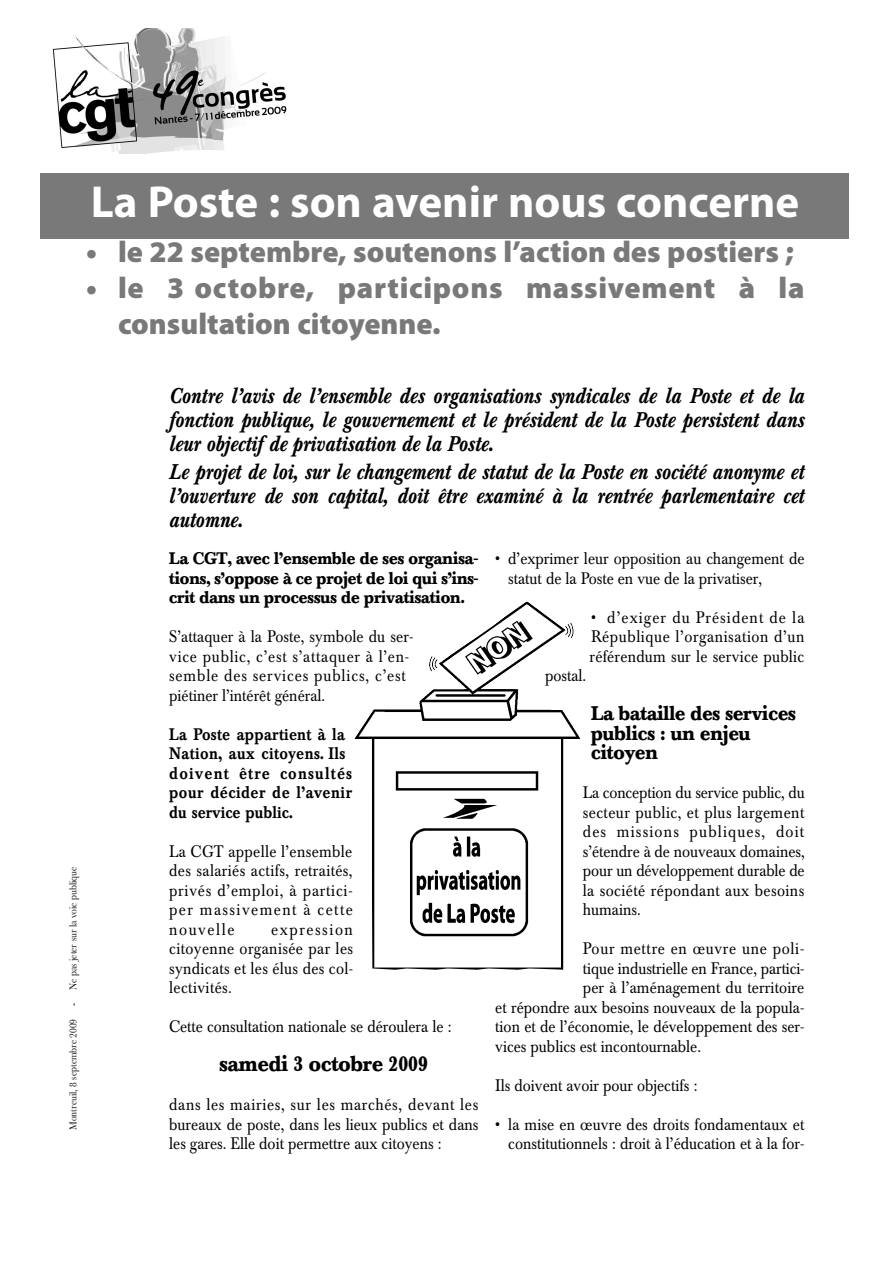
<style>
.page{position:relative;width:893px;height:1263px;background:#fff}
.page>*{position:absolute;margin:0;border:0;box-sizing:border-box;transform-origin:0 0}
.t1{font:700 45px "Myriad Pro";color:#fff}
.t2{font:900 30px/36px "Myriad Pro";letter-spacing:.025em;color:#797979}
.t3{font:900 30px "Myriad Pro";color:#797979}
.t4{font:italic 500 21px/24px "Baskerville BE";color:#000;text-align:justify;scale:.9 1}
.t5{font:700 21px "Baskerville BE";color:#000;scale:.9 1}
.t6{font:700 19.5px/19.5px "Baskerville BE";color:#000;scale:.9 1}
.t7{font:16.5px/19.5px "Baskerville BE";color:#000;text-align:justify;scale:.9 1}
.t8{font:16.5px/19.5px "Baskerville BE";letter-spacing:.025em;color:#000;scale:.9 1}
.t9{font:700 16.5px/19.5px "Baskerville BE";color:#000;text-align:justify;scale:.9 1}
.t10{font:500 16.5px/19.5px "Baskerville BE";letter-spacing:.025em;color:#000;scale:.9 1}
.t11{font:16.5px "Baskerville BE";letter-spacing:.045em;color:#000;scale:.9 1}
.t12{font:10.5px "Baskerville";color:#000;scale:.9 1}
</style>
<div class="page">
<img style="left:52px;top:28px;width:235px;height:125px">
<div style="left:40px;top:174px;width:808px;height:65px;background:#797979"></div>
<img style="left:354px;top:601px;width:226px;height:368px">
<h1 class="t1" style="left:91px;top:183px;width:710px">La Poste : son avenir nous concerne</h1>
<h2 class="t3" style="left:86px;top:239px;width:709px">• le 22 septembre, soutenons l’action des postiers ;</h2>
<h2 class="t2" style="left:118px;top:272px;width:688px;text-indent:-32px">• le 3 octobre, participons massivement à la consultation citoyenne.</h2>
<p class="t12" style="left:67px;top:1130px;width:294px;rotate:-90deg">Montreuil, 8 septembre 2009 - Ne pas jeter sur la voie publique</p>
<p class="t4" style="left:169px;top:386px;width:707px">Contre l’avis de l’ensemble des organisations syndicales de la Poste et de la fonction publique, le gouvernement et le président de la Poste persistent dans leur objectif de privatisation de la Poste.</p>
<p class="t4" style="left:169px;top:462px;width:707px">Le projet de loi, sur le changement de statut de la Poste en société anonyme et l’ouverture de son capital, doit être examiné à la rentrée parlementaire cet automne.</p>
<p class="t9" style="left:169px;top:551px;width:345px">La CGT, avec l’ensemble de ses organisa&shy;tions, s’oppose à ce projet de loi qui s’ins&shy;crit dans un processus de privatisation.</p>
<p class="t8" style="left:169px;top:629px;width:273px">S’attaquer à la Poste, symbole du ser&shy;vice public, c’est s’attaquer à l’en&shy;semble des services publics, c’est piétiner l’intérêt général.</p>
<p class="t10" style="left:169px;top:726px;width:205px">La Poste appartient à la<br>Nation, aux citoyens. Ils doivent être consultés pour décider de l’avenir du service public.</p>
<p class="t7" style="left:169px;top:843px;width:205px">La CGT appelle l’ensemble des salariés actifs, retraités, privés d’emploi, à partici&shy;per massivement à cette nouvelle</p>
<p class="t7" style="left:169px;top:921px;width:206px;text-indent:102px">expression citoyenne organisée par les syndicats et les élus des col&shy;lectivités.</p>
<p class="t7" style="left:169px;top:1019px;width:315px">Cette consultation nationale se déroulera le :</p>
<p class="t5" style="left:219px;top:1056px;width:233px">samedi 3 octobre 2009</p>
<p class="t7" style="left:169px;top:1097px;width:345px">dans les mairies, sur les marchés, devant les bureaux de poste, dans les lieux publics et dans les gares. Elle doit permettre aux citoyens :</p>
<p class="t7" style="left:508px;top:551px;width:330px;text-indent:-13px">• d’exprimer leur opposition au changement de statut de la Poste en vue de la privatiser,</p>
<p class="t7" style="left:589px;top:609px;width:240px">• d’exiger du Président de la République l’organisation d’un référendum sur le service public</p>
<p class="t7" style="left:545px;top:668px;width:47px">postal.</p>
<p class="t6" style="left:591px;top:706px;width:229px">La bataille des services publics : un enjeu citoyen</p>
<p class="t7" style="left:583px;top:785px;width:248px">La conception du service public, du secteur public, et plus largement des missions publiques, doit s’étendre à de nouveaux domaines, pour un développement durable de la société répondant aux besoins humains.</p>
<p class="t11" style="left:583px;top:942px;width:247px">Pour mettre en œuvre une poli-</p>
<p class="t7" style="left:583px;top:960px;width:247px">tique industrielle en France, partici-</p>
<p class="t7" style="left:583px;top:980px;width:248px">per à l’aménagement du territoire</p>
<p class="t7" style="left:495px;top:999px;width:345px">et répondre aux besoins nouveaux de la popula-</p>
<p class="t7" style="left:495px;top:1019px;width:345px">tion et de l’économie, le développement des ser-</p>
<p class="t7" style="left:495px;top:1038px;width:230px">vices publics est incontournable.</p>
<p class="t7" style="left:495px;top:1077px;width:226px">Ils doivent avoir pour objectifs :</p>
<p class="t7" style="left:495px;top:1116px;width:345px;text-align:right">• la mise en œuvre des droits fondamentaux et constitutionnels : droit à l’éducation et à la for-</p>
</div>
